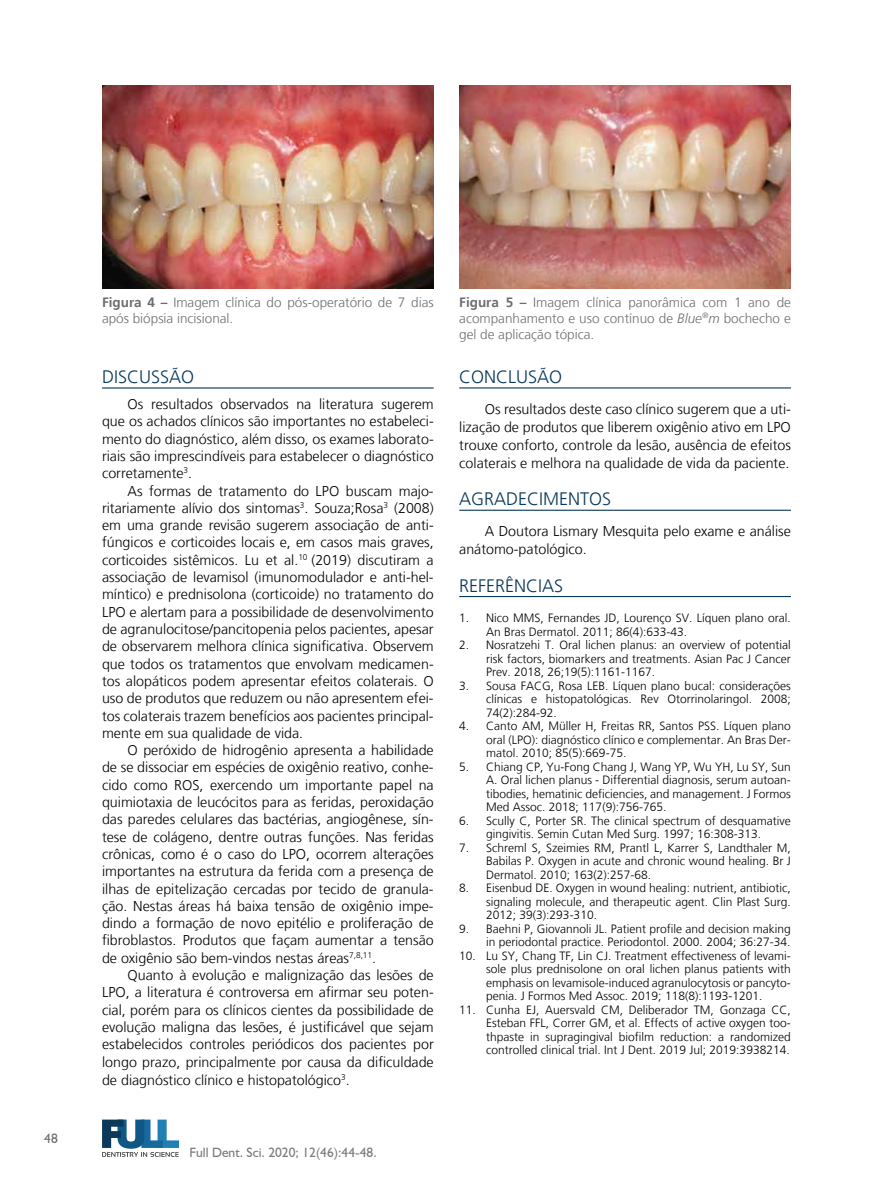
<style>
.page{position:relative;width:893px;height:1191px;background:#fff}
.page>*{position:absolute;margin:0;border:0;box-sizing:border-box;transform-origin:0 0}
.t1{font:300 18px "Frutiger LT";color:#0a395a}
.t2{font:300 14.25px/17.2px "Frutiger LT";color:#000;text-align:justify}
.t3{font:300 13.5px/16.2px "Frutiger LT";color:#6d6e71;text-align:justify}
.t4{font:13.5px "Humanist 521 BT";color:#7b7c7f}
.t5{font:13.5px "Humanist 521 BT";color:#6d6e71}
.t6{font:300 12px/13.5px "Frutiger LT";color:#000;text-align:justify}
.s1{font-weight:700}
.s2{font-style:italic}
</style>
<div class="page">
<svg style="left:102px;top:1119px;width:77px;height:37px"></svg>
<img style="left:102px;top:85px;width:332px;height:203px">
<img style="left:459px;top:85px;width:332px;height:203px">
<hr style="left:102px;top:387px;width:332px;height:1px;background:#0a395a">
<hr style="left:459px;top:387px;width:332px;height:1px;background:#0a395a">
<hr style="left:459px;top:510px;width:332px;height:1px;background:#0a395a">
<hr style="left:459px;top:596px;width:332px;height:1px;background:#0a395a">
<p class="t5" style="left:44px;top:1130px;width:15px">48</p>
<p class="t3" style="left:102px;top:294px;width:333px"><span class="s1">Figura 4 –</span> Imagem clínica do pós-operatório de 7 dias após biópsia incisional.</p>
<p class="t1" style="left:102px;top:367px;width:22px">Discuss</p>
<p class="t1" style="left:169px;top:367px;width:24px">ão</p>
<p class="t2" style="left:102px;top:396px;width:333px;text-indent:26px">Os resultados observados na literatura sugerem que os achados clínicos são importantes no estabeleci&shy;mento do diagnóstico, além disso, os exames laborato&shy;riais são imprescindíveis para estabelecer o diagnóstico corretamente<sup>3</sup>.</p>
<p class="t2" style="left:102px;top:482px;width:333px;text-indent:26px">As formas de tratamento do LPO buscam majo&shy;ritariamente alívio dos sintomas<sup>3</sup>. Souza;Rosa<sup>3</sup> (2008) em uma grande revisão sugerem associação de anti&shy;fúngicos e corticoides locais e, em casos mais graves, corticoides sistêmicos. Lu et al.<sup>10</sup> (2019) discutiram a associação de levamisol (imunomodulador e anti-hel&shy;míntico) e prednisolona (corticoide) no tratamento do LPO e alertam para a possibilidade de desenvolvimento de agranulocitose/pancitopenia pelos pacientes, apesar de observarem melhora clínica significativa. Observem que todos os tratamentos que envolvam medicamen&shy;tos alopáticos podem apresentar efeitos colaterais. O uso de produtos que reduzem ou não apresentem efei&shy;tos colaterais trazem benefícios aos pacientes principal&shy;mente em sua qualidade de vida.</p>
<p class="t2" style="left:102px;top:741px;width:333px;text-indent:26px">O peróxido de hidrogênio apresenta a habilidade de se dissociar em espécies de oxigênio reativo, conhe&shy;cido como ROS, exercendo um importante papel na quimiotaxia de leucócitos para as feridas, peroxidação das paredes celulares das bactérias, angiogênese, sín&shy;tese de colágeno, dentre outras funções. Nas feridas crônicas, como é o caso do LPO, ocorrem alterações importantes na estrutura da ferida com a presença de ilhas de epitelização cercadas por tecido de granula&shy;ção. Nestas áreas há baixa tensão de oxigênio impe&shy;dindo a formação de novo epitélio e proliferação de fibroblastos. Produtos que façam aumentar a tensão de oxigênio são bem-vindos nestas áreas<sup>7,8,11</sup>.</p>
<p class="t2" style="left:102px;top:966px;width:333px;text-indent:26px">Quanto à evolução e malignização das lesões de LPO, a literatura é controversa em afirmar seu poten&shy;cial, porém para os clínicos cientes da possibilidade de evolução maligna das lesões, é justificável que sejam estabelecidos controles periódicos dos pacientes por longo prazo, principalmente por causa da dificuldade de diagnóstico clínico e histopatológico<sup>3</sup>.</p>
<p class="t4" style="left:190px;top:1144px;width:189px">Full Dent. Sci. 2020; 12(46):44-48.</p>
<p class="t3" style="left:459px;top:294px;width:333px"><span class="s1">Figura 5 –</span> Imagem clínica panorâmica com 1 ano de acompanhamento e uso contínuo de <span class="s2">Blue</span><sup>®</sup><span class="s2">m</span> bochecho e gel de aplicação tópica.</p>
<p class="t1" style="left:459px;top:367px;width:24px">Conclus</p>
<p class="t1" style="left:537px;top:367px;width:24px">ão</p>
<p class="t2" style="left:459px;top:400px;width:333px;line-height:18px;text-indent:26px">Os resultados deste caso clínico sugerem que a uti&shy;lização de produtos que liberem oxigênio ativo em LPO trouxe conforto, controle da lesão, ausência de efeitos colaterais e melhora na qualidade de vida da paciente.</p>
<p class="t1" style="left:459px;top:489px;width:24px">Agradecimen</p>
<p class="t1" style="left:580px;top:489px;width:21px">tos</p>
<p class="t2" style="left:459px;top:522px;width:333px;line-height:18px;text-indent:26px">A Doutora Lismary Mesquita pelo exame e análise anátomo-patológico.</p>
<p class="t1" style="left:459px;top:575px;width:20px">Refer</p>
<p class="t1" style="left:505px;top:575px;width:20px">ências</p>
<p class="t6" style="left:486px;top:611px;width:306px;text-indent:-27px">1. Nico MMS, Fernandes JD, Lourenço SV. Líquen plano oral.<br>An Bras Dermatol. 2011; 86(4):633-43.</p>
<p class="t6" style="left:486px;top:638px;width:306px;text-indent:-27px">2. Nosratzehi T. Oral lichen planus: an overview of potential risk factors, biomarkers and treatments. Asian Pac J Cancer Prev. 2018, 26;19(5):1161-1167.</p>
<p class="t6" style="left:486px;top:679px;width:306px;text-indent:-27px">3. Sousa FACG, Rosa LEB. Líquen plano bucal: considerações clínicas e histopatológicas. Rev Otorrinolaringol. 2008; 74(2):284-92.</p>
<p class="t6" style="left:486px;top:719px;width:306px;text-indent:-27px">4. Canto AM, Müller H, Freitas RR, Santos PSS. Líquen plano oral (LPO): diagnóstico clínico e complementar. An Bras Der&shy;matol. 2010; 85(5):669-75.</p>
<p class="t6" style="left:486px;top:760px;width:306px;text-indent:-27px">5. Chiang CP, Yu-Fong Chang J, Wang YP, Wu YH, Lu SY, Sun A. Oral lichen planus - Differential diagnosis, serum autoan&shy;tibodies, hematinic deficiencies, and management. J Formos Med Assoc. 2018; 117(9):756-765.</p>
<p class="t6" style="left:459px;top:814px;width:333px;text-align:center">6. Scully C, Porter SR. The clinical spectrum of desquamative gingivitis. Semin Cutan Med Surg. 1997; 16:308-313.</p>
<p class="t6" style="left:486px;top:841px;width:306px;text-indent:-27px">7. Schreml S, Szeimies RM, Prantl L, Karrer S, Landthaler M, Babilas P. Oxygen in acute and chronic wound healing. Br J Dermatol. 2010; 163(2):257-68.</p>
<p class="t6" style="left:486px;top:881px;width:306px;text-indent:-27px">8. Eisenbud DE. Oxygen in wound healing: nutrient, antibiotic, signaling molecule, and therapeutic agent. Clin Plast Surg.<br>2012; 39(3):293-310.</p>
<p class="t6" style="left:459px;top:922px;width:333px;text-align:right">9. Baehni P, Giovannoli JL. Patient profile and decision making in periodontal practice. Periodontol. 2000. 2004; 36:27-34.</p>
<p class="t6" style="left:486px;top:949px;width:306px;text-indent:-27px">10. Lu SY, Chang TF, Lin CJ. Treatment effectiveness of levami&shy;sole plus prednisolone on oral lichen planus patients with emphasis on levamisole-induced agranulocytosis or pancyto&shy;penia. J Formos Med Assoc. 2019; 118(8):1193-1201.</p>
<p class="t6" style="left:486px;top:1003px;width:306px;text-indent:-27px">11. Cunha EJ, Auersvald CM, Deliberador TM, Gonzaga CC, Esteban FFL, Correr GM, et al. Effects of active oxygen too&shy;thpaste in supragingival biofilm reduction: a randomized controlled clinical trial. Int J Dent. 2019 Jul; 2019:3938214.</p>
</div>
